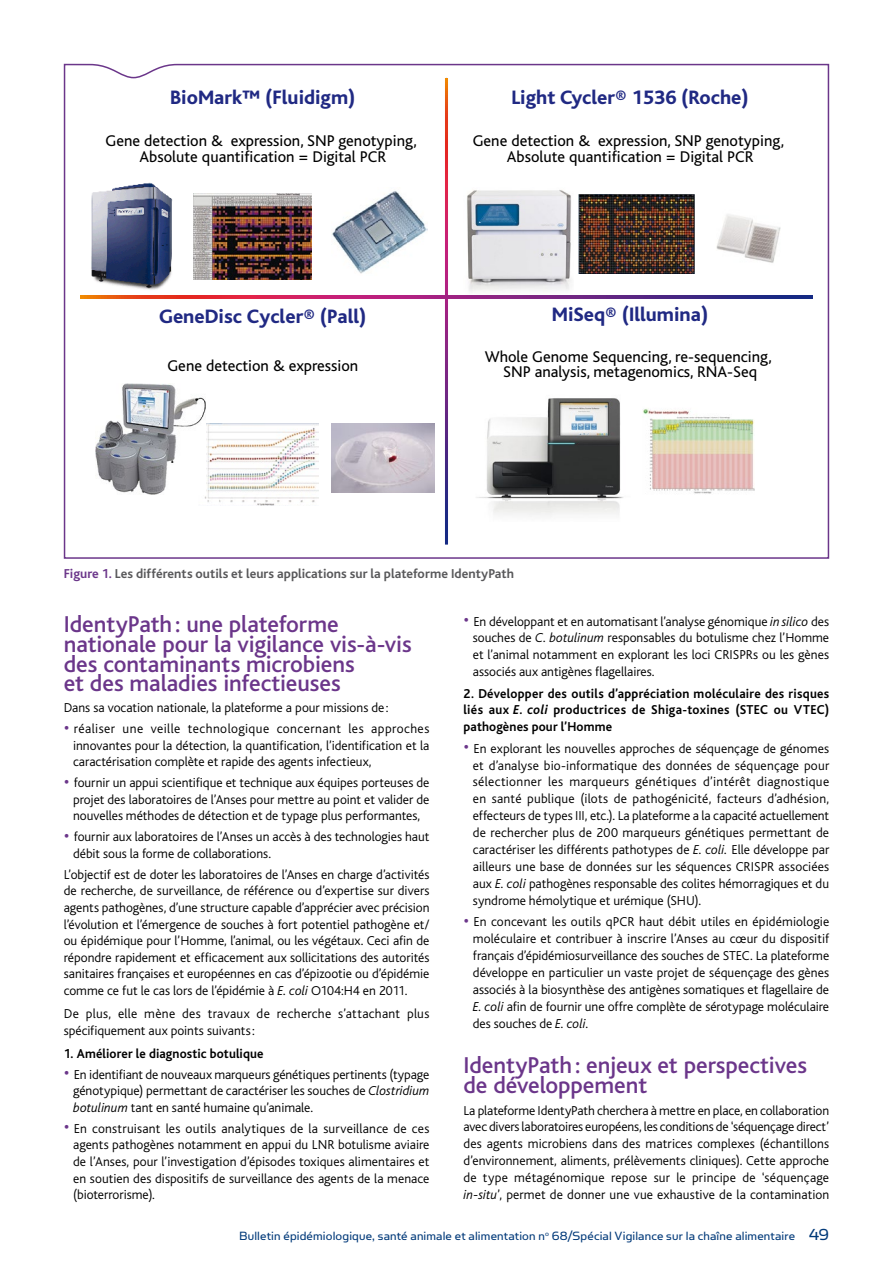
<style>
.page{position:relative;width:893px;height:1263px;background:#fff}
.page>*{position:absolute;margin:0;border:0;box-sizing:border-box;transform-origin:0 0}
.t1{font:500 24px/19.6px "Bliss";letter-spacing:-.005em;color:#6b368a}
.t2{font:800 20.25px "Bliss";color:#202983}
.t3{font:16.2px/15.3px "Bliss";color:#000;text-align:center}
.t4{font:300 13.5px/17px "Bliss";color:#000;text-align:justify}
.t5{font:700 13.5px/17px "Bliss";letter-spacing:.015em;color:#000;text-align:justify;scale:.96 1}
.t6{font:13.5px "Simian Text Orangutan";letter-spacing:.01em;color:#003979}
.t7{font:300 13.5px/16.6px "Bliss";letter-spacing:.02em;color:#000}
.t8{font:700 13.5px "Bliss";color:#58585a}
.s1{color:#6b368a}
.s2{font-size:19.5px;color:#6b368a}
.s3{font-style:italic}
.s4{font-size:18px}
</style>
<div class="page">
<svg style="left:63px;top:63px;width:767px;height:496px"></svg>
<h2 class="t2" style="left:170px;top:87px;width:187px">BioMark™ (Fluidigm)</h2>
<p class="t3" style="left:105px;top:134px;width:313px">Gene detection &amp; expression, SNP genotyping,<br>Absolute quantification = Digital PCR</p>
<h2 class="t2" style="left:159px;top:305px;width:209px">GeneDisc Cycler® (Pall)</h2>
<p class="t3" style="left:167px;top:358px;width:192px">Gene detection &amp; expression</p>
<h2 class="t2" style="left:511px;top:87px;width:239px">Light Cycler® 1536 (Roche)</h2>
<p class="t3" style="left:473px;top:134px;width:313px">Gene detection &amp; expression, SNP genotyping,<br>Absolute quantification = Digital PCR</p>
<h2 class="t2" style="left:552px;top:304px;width:158px">MiSeq® (Illumina)</h2>
<p class="t3" style="left:485px;top:349px;width:288px">Whole Genome Sequencing, re-sequencing,<br>SNP analysis, metagenomics, RNA-Seq</p>
<p class="t8" style="left:64px;top:566px;width:452px"><span class="s1">Figure 1.</span> Les différents outils et leurs applications sur la plateforme IdentyPath</p>
<h1 class="t1" style="left:64px;top:615px;width:349px">IdentyPath: une plateforme nationale pour la vigilance vis-à-vis des contaminants microbiens<br>et des maladies infectieuses</h1>
<p class="t4" style="left:64px;top:699px;width:326px">Dans sa vocation nationale, la plateforme a pour missions de:</p>
<p class="t4" style="left:73px;top:720px;width:358px;text-indent:-9px"><span class="s2">•</span> réaliser une veille technologique concernant les approches innovantes pour la détection, la quantification, l’identification et la caractérisation complète et rapide des agents infectieux,</p>
<p class="t4" style="left:73px;top:775px;width:358px;text-indent:-9px"><span class="s2">•</span> fournir un appui scientifique et technique aux équipes porteuses de projet des laboratoires de l’Anses pour mettre au point et valider de nouvelles méthodes de détection et de typage plus performantes,</p>
<p class="t4" style="left:73px;top:829px;width:358px;text-indent:-9px"><span class="s2">•</span> fournir aux laboratoires de l’Anses un accès à des technologies haut débit sous la forme de collaborations.</p>
<p class="t4" style="left:64px;top:866px;width:367px">L’objectif est de doter les laboratoires de l’Anses en charge d’activités de recherche, de surveillance, de référence ou d’expertise sur divers agents pathogènes, d’une structure capable d’apprécier avec précision l’évolution et l’émergence de souches à fort potentiel pathogène et/ ou épidémique pour l’Homme, l’animal, ou les végétaux. Ceci afin de répondre rapidement et efficacement aux sollicitations des autorités sanitaires françaises et européennes en cas d’épizootie ou d’épidémie comme ce fut le cas lors de l’épidémie à <span class="s3">E. coli</span> O104:H4 en 2011.</p>
<p class="t7" style="left:64px;top:1005px;width:367px">De plus, elle mène des travaux de recherche s’attachant plus spécifiquement aux points suivants:</p>
<p class="t5" style="left:64px;top:1045px;width:210px">1. Améliorer le diagnostic botulique</p>
<p class="t4" style="left:73px;top:1066px;width:358px;text-indent:-9px"><span class="s2">•</span> En identifiant de nouveaux marqueurs génétiques pertinents (typage génotypique) permettant de caractériser les souches de <span class="s3">Clostridium botulinum</span> tant en santé humaine qu’animale.</p>
<p class="t4" style="left:73px;top:1120px;width:358px;text-indent:-9px"><span class="s2">•</span> En construisant les outils analytiques de la surveillance de ces agents pathogènes notamment en appui du LNR botulisme aviaire de l’Anses, pour l’investigation d’épisodes toxiques alimentaires et en soutien des dispositifs de surveillance des agents de la menace (bioterrorisme).</p>
<p class="t4" style="left:473px;top:613px;width:358px;text-indent:-9px"><span class="s2">•</span> En développant et en automatisant l’analyse génomique <span class="s3">in silico</span> des souches de <span class="s3">C. botulinum</span> responsables du botulisme chez l’Homme et l’animal notamment en explorant les loci CRISPRs ou les gènes associés aux antigènes flagellaires.</p>
<p class="t5" style="left:463px;top:685px;width:382px">2. Développer des outils d’appréciation moléculaire des risques liés aux <span class="s3">E. coli</span> productrices de Shiga-toxines (STEC ou VTEC) pathogènes pour l’Homme</p>
<p class="t4" style="left:473px;top:740px;width:358px;text-indent:-9px"><span class="s2">•</span> En explorant les nouvelles approches de séquençage de génomes et d’analyse bio-informatique des données de séquençage pour sélectionner les marqueurs génétiques d’intérêt diagnostique en santé publique (ilots de pathogénicité, facteurs d’adhésion, effecteurs de types III, etc.). La plateforme a la capacité actuellement de rechercher plus de 200 marqueurs génétiques permettant de caractériser les différents pathotypes de <span class="s3">E. coli.</span> Elle développe par ailleurs une base de données sur les séquences CRISPR associées aux <span class="s3">E. coli</span> pathogènes responsable des colites hémorragiques et du syndrome hémolytique et urémique (SHU).</p>
<p class="t4" style="left:473px;top:914px;width:358px;text-indent:-9px"><span class="s2">•</span> En concevant les outils qPCR haut débit utiles en épidémiologie moléculaire et contribuer à inscrire l’Anses au cœur du dispositif français d’épidémiosurveillance des souches de STEC. La plateforme développe en particulier un vaste projet de séquençage des gènes associés à la biosynthèse des antigènes somatiques et flagellaire de <span class="s3">E. coli</span> afin de fournir une offre complète de sérotypage moléculaire des souches de <span class="s3">E. coli</span>.</p>
<h1 class="t1" style="left:463px;top:1056px;width:345px">IdentyPath: enjeux et perspectives de développement</h1>
<p class="t4" style="left:463px;top:1102px;width:367px">La plateforme IdentyPath cherchera à mettre en place, en collaboration avec divers laboratoires européens, les conditions de ‘séquençage direct’ des agents microbiens dans des matrices complexes (échantillons d’environnement, aliments, prélèvements cliniques). Cette approche de type métagénomique repose sur le principe de ‘séquençage <span class="s3">in-situ</span>’, permet de donner une vue exhaustive de la contamination</p>
<p class="t6" style="left:239px;top:1228px;width:592px">Bulletin épidémiologique, santé animale et alimentation n<sup>o</sup> 68/Spécial Vigilance sur la chaîne alimentaire <span class="s4">49</span></p>
</div>
